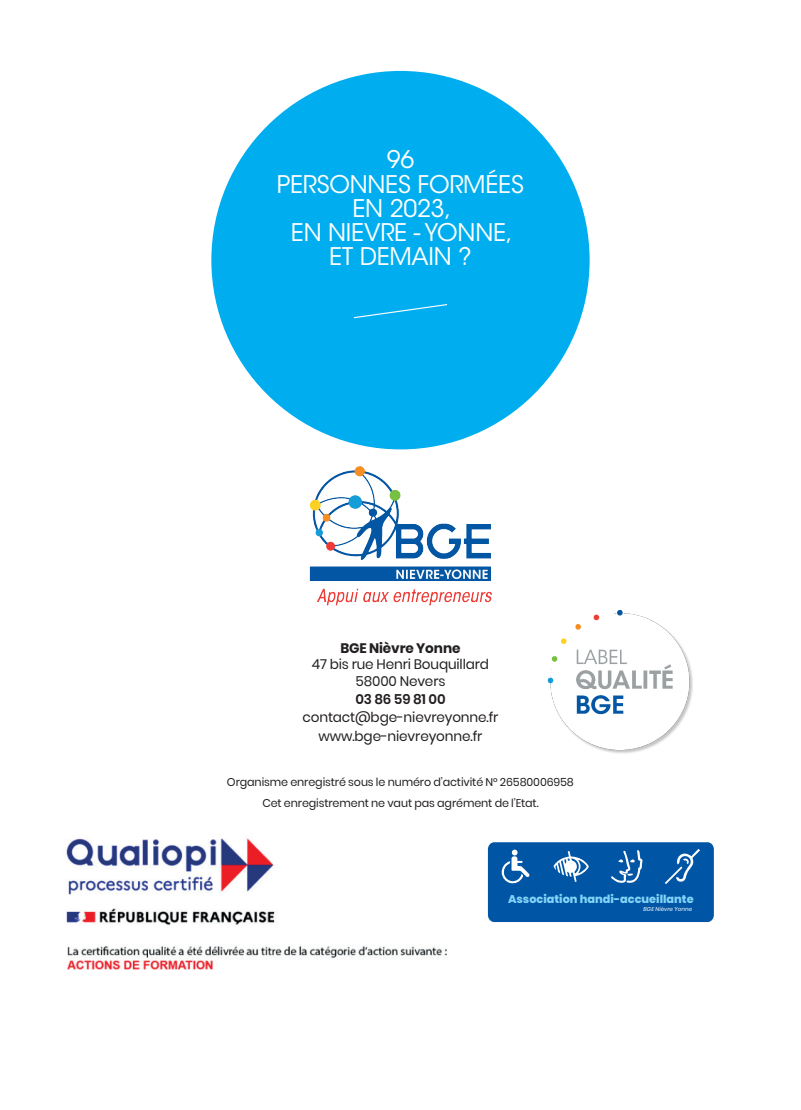
<style>
.page{position:relative;width:801px;height:1110px;background:#fff}
.page>*{position:absolute;margin:0;border:0;box-sizing:border-box;transform-origin:0 0}
.t1{font:24.12px/24.1px "ITC Avant Garde Std";letter-spacing:-.01em;color:#fff;text-align:center}
.t2{font:13.75px/16.5px "Poppins";letter-spacing:-.01em;color:#231f20;text-align:center}
.t3{font:700 13.75px "Poppins";letter-spacing:-.01em;color:#231f20}
.t4{font:600 13.75px "Poppins";letter-spacing:-.01em;color:#231f20}
.t5{font:11.25px/20.6px "Poppins";letter-spacing:-.01em;color:#231f20;text-align:center}
.t6{font:800 11.25px "Poppins";color:#80d4f7}
.t7{font:italic 5.62px "Poppins";color:#fff}
</style>
<div class="page">
<div style="left:211px;top:71px;width:378px;height:378px;background:#00aeef;border-radius:50%"></div>
<svg style="left:353px;top:304px;width:94px;height:15px"></svg>
<div style="left:488px;top:842px;width:226px;height:79px;background:#0155a5;border-radius:7px"></div>
<svg style="left:553px;top:851px;width:36px;height:30px"></svg>
<svg style="left:501px;top:849px;width:29px;height:34px"></svg>
<svg style="left:611px;top:850px;width:32px;height:33px"></svg>
<svg style="left:665px;top:866px;width:17px;height:17px"></svg>
<svg style="left:676px;top:849px;width:24px;height:33px"></svg>
<img style="left:309px;top:466px;width:183px;height:140px">
<img style="left:66px;top:838px;width:381px;height:132px">
<img style="left:547px;top:610px;width:146px;height:144px">
<h1 class="t1" style="left:277px;top:148px;width:248px">96<br>PERSONNES FORMÉES<br>EN 2023,<br>EN NIEVRE - YONNE,<br>ET DEMAIN ?</h1>
<p class="t3" style="left:340px;top:639px;width:122px">BGE Nièvre Yonne</p>
<p class="t2" style="left:312px;top:656px;width:179px">47 bis rue Henri Bouquillard<br>58000 Nevers</p>
<p class="t4" style="left:355px;top:691px;width:92px">03 86 59 81 00</p>
<p class="t2" style="left:302px;top:708px;width:198px;line-height:18.2px">contact@bge-nievreyonne.fr www.bge-nievreyonne.fr</p>
<p class="t5" style="left:227px;top:771px;width:348px">Organisme enregistré sous le numéro d’activité N° 26580006958<br>Cet enregistrement ne vaut pas agrément de l’Etat.</p>
<p class="t6" style="left:508px;top:892px;width:187px">Association handi-accueillante</p>
<p class="t7" style="left:643px;top:905px;width:50px">BGE Nièvre Yonne</p>
</div>
